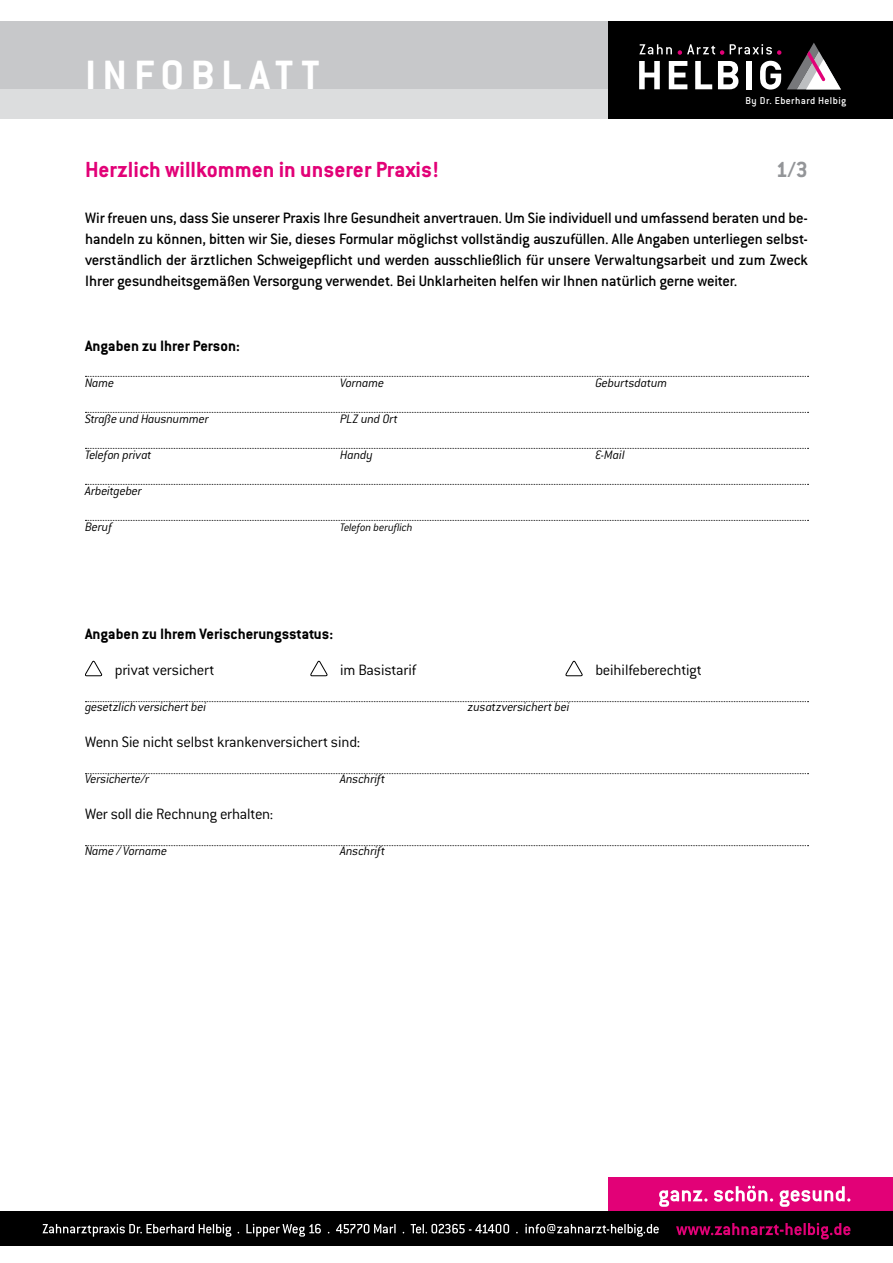
<style>
.page{position:relative;width:893px;height:1263px;background:#fff}
.page>*{position:absolute;margin:0;border:0;box-sizing:border-box;transform-origin:0 0}
.t1{font:700 45px "Conduit ITC";letter-spacing:.14em;color:#fff}
.t2{font:700 24px "Conduit ITC";color:#e20177}
.t3{font:700 24px "Conduit ITC";color:#939598}
.t4{font:500 16.5px/21px "Conduit ITC";letter-spacing:-.015em;color:#000;text-align:justify}
.t5{font:300 16.5px "Conduit ITC";letter-spacing:-.015em;color:#000}
.t6{font:700 16.5px "Conduit ITC";color:#000}
.t7{font:italic 300 13.5px "Conduit ITC";letter-spacing:-.015em;color:#000}
.t8{font:italic 300 12px "Conduit ITC";letter-spacing:-.01em;color:#000}
.t9{font:500 10.95px "Conduit ITC";letter-spacing:.03em;color:#fff}
</style>
<div class="page">
<div style="left:0;top:21px;width:608px;height:68px;background:#c7c8ca"></div>
<div style="left:0;top:89px;width:608px;height:30px;background:#dcddde"></div>
<div style="left:608px;top:21px;width:285px;height:98px;background:#000"></div>
<svg style="left:639px;top:61px;width:21px;height:28px"></svg>
<svg style="left:669px;top:61px;width:18px;height:28px"></svg>
<svg style="left:695px;top:61px;width:17px;height:28px"></svg>
<svg style="left:718px;top:61px;width:20px;height:28px"></svg>
<div style="left:746px;top:61px;width:6px;height:28px;background:#fff"></div>
<svg style="left:760px;top:61px;width:21px;height:29px"></svg>
<svg style="left:639px;top:44px;width:33px;height:10px"></svg>
<svg style="left:678px;top:44px;width:46px;height:11px"></svg>
<svg style="left:730px;top:44px;width:51px;height:11px"></svg>
<svg style="left:787px;top:43px;width:54px;height:46px"></svg>
<div style="left:608px;top:1178px;width:285px;height:34px;background:#e20177"></div>
<svg style="left:659px;top:1186px;width:191px;height:21px"></svg>
<div style="left:0;top:1212px;width:893px;height:34px;background:#000"></div>
<svg style="left:676px;top:1223px;width:174px;height:16px"></svg>
<svg style="left:43px;top:1224px;width:616px;height:12px"></svg>
<svg style="left:85px;top:376px;width:723px;height:1px"></svg>
<svg style="left:85px;top:412px;width:723px;height:1px"></svg>
<svg style="left:85px;top:448px;width:723px;height:1px"></svg>
<svg style="left:85px;top:484px;width:723px;height:1px"></svg>
<svg style="left:85px;top:520px;width:723px;height:1px"></svg>
<svg style="left:85px;top:701px;width:723px;height:1px"></svg>
<svg style="left:85px;top:773px;width:723px;height:1px"></svg>
<svg style="left:85px;top:845px;width:723px;height:1px"></svg>
<svg style="left:85px;top:660px;width:17px;height:17px"></svg>
<svg style="left:310px;top:660px;width:18px;height:17px"></svg>
<svg style="left:565px;top:660px;width:18px;height:17px"></svg>
<h1 class="t1" style="left:85px;top:49px;width:236px">INFOBLATT</h1>
<p class="t9" style="left:746px;top:94px;width:102px">By Dr. Eberhard Helbig</p>
<h2 class="t2" style="left:85px;top:155px;width:355px">Herzlich willkommen in unserer Praxis!</h2>
<h2 class="t3" style="left:776px;top:155px;width:34px">1/3</h2>
<p class="t4" style="left:85px;top:207px;width:724px">Wir freuen uns, dass Sie unserer Praxis Ihre Gesundheit anvertrauen. Um Sie individuell und umfassend beraten und be&shy;handeln zu können, bitten wir Sie, dieses Formular möglichst vollständig auszufüllen. Alle Angaben unterliegen selbst&shy;verständlich der ärztlichen Schweigepflicht und werden ausschließlich für unsere Verwaltungsarbeit und zum Zweck Ihrer gesundheitsgemäßen Versorgung verwendet. Bei Unklarheiten helfen wir Ihnen natürlich gerne weiter.</p>
<p class="t6" style="left:85px;top:336px;width:156px">Angaben zu Ihrer Person:</p>
<p class="t7" style="left:85px;top:375px;width:31px">Name</p>
<p class="t7" style="left:340px;top:375px;width:46px">Vorname</p>
<p class="t7" style="left:595px;top:375px;width:74px">Geburtsdatum</p>
<p class="t7" style="left:85px;top:411px;width:125px">Straße und Hausnummer</p>
<p class="t7" style="left:340px;top:411px;width:59px">PLZ und Ort</p>
<p class="t7" style="left:85px;top:447px;width:68px">Telefon privat</p>
<p class="t7" style="left:340px;top:447px;width:34px">Handy</p>
<p class="t7" style="left:595px;top:447px;width:31px">E-Mail</p>
<p class="t7" style="left:85px;top:483px;width:58px">Arbeitgeber</p>
<p class="t7" style="left:85px;top:519px;width:29px">Beruf</p>
<p class="t8" style="left:340px;top:520px;width:74px">Telefon beruflich</p>
<p class="t6" style="left:85px;top:624px;width:250px">Angaben zu Ihrem Verischerungsstatus:</p>
<p class="t5" style="left:115px;top:660px;width:101px">privat versichert</p>
<p class="t5" style="left:340px;top:660px;width:78px">im Basistarif</p>
<p class="t5" style="left:595px;top:660px;width:108px">beihilfeberechtigt</p>
<p class="t7" style="left:85px;top:699px;width:123px">gesetzlich versichert bei</p>
<p class="t7" style="left:468px;top:699px;width:103px">zusatzversichert bei</p>
<p class="t5" style="left:85px;top:732px;width:277px">Wenn Sie nicht selbst krankenversichert sind:</p>
<p class="t7" style="left:85px;top:771px;width:66px">Versicherte/r</p>
<p class="t7" style="left:340px;top:771px;width:47px">Anschrift</p>
<p class="t5" style="left:85px;top:804px;width:190px">Wer soll die Rechnung erhalten:</p>
<p class="t7" style="left:85px;top:843px;width:84px">Name / Vorname</p>
<p class="t7" style="left:340px;top:843px;width:47px">Anschrift</p>
</div>
